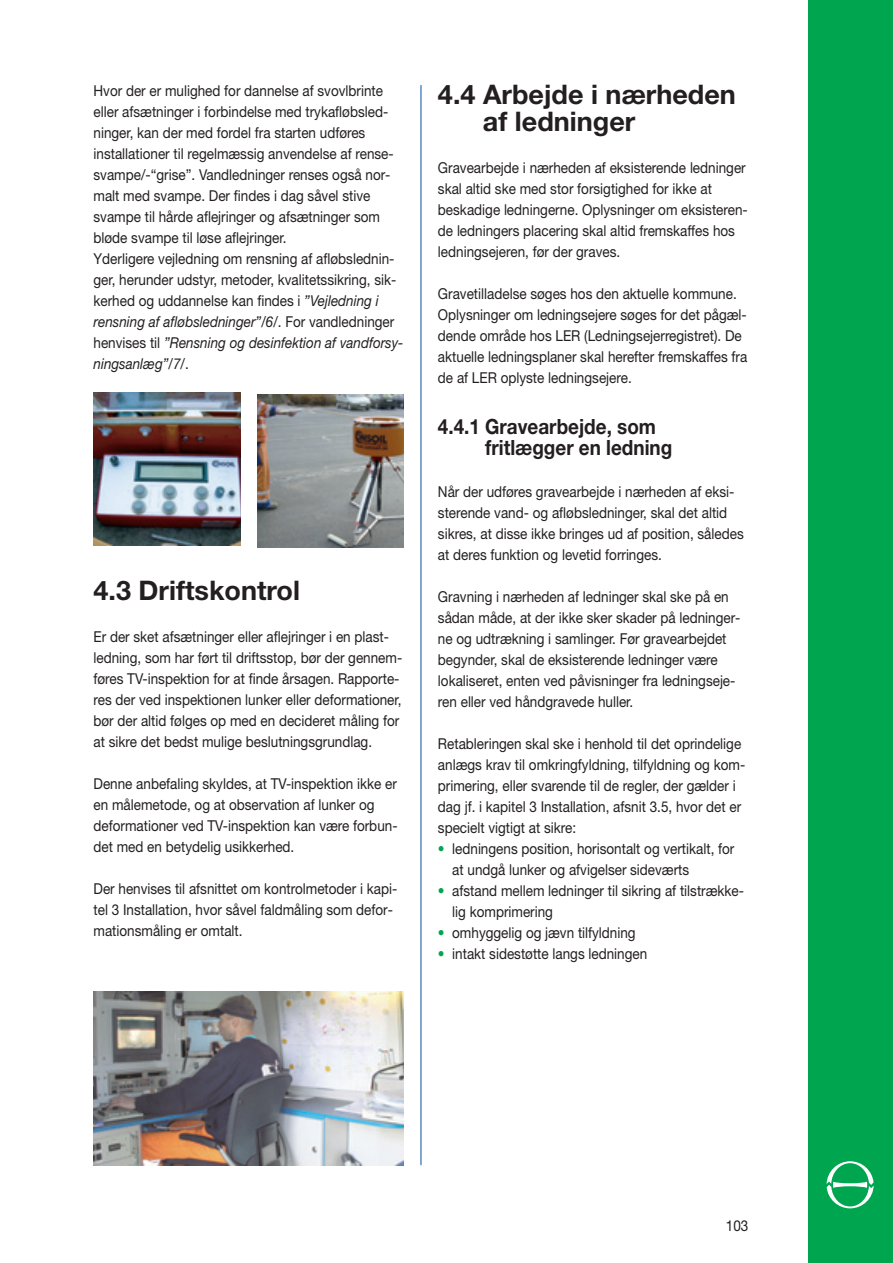
<style>
.page{position:relative;width:893px;height:1263px;background:#fff}
.page>*{position:absolute;margin:0;border:0;box-sizing:border-box;transform-origin:0 0}
.t1{font:700 27px/27px "Helvetica Neue";color:#231f20}
.t2{font:700 21px/21px "Helvetica Neue";color:#231f20;scale:.9 1}
.t3{font:15px/21px "Helvetica Neue";color:#231f20;scale:.9 1}
.s1{font-style:italic}
.s2{color:#00a54f}
</style>
<div class="page">
<div style="left:808px;top:0;width:85px;height:1263px;background:#00a54f"></div>
<svg style="left:827px;top:1161px;width:47px;height:47px"></svg>
<hr style="left:421px;top:85px;width:1px;height:1080px;background:#0154a6">
<img style="left:94px;top:392px;width:146px;height:153px">
<img style="left:257px;top:394px;width:147px;height:153px">
<img style="left:94px;top:991px;width:310px;height:174px">
<p class="t3" style="left:94px;top:81px;width:346px">Hvor der er mulighed for dannelse af svovlbrinte eller afsætninger i forbindelse med trykafløbsled&shy;ninger, kan der med fordel fra starten udføres installationer til regelmæssig anvendelse af rense&shy;svampe/-“grise”. Vandledninger renses også nor&shy;malt med svampe. Der findes i dag såvel stive svampe til hårde aflejringer og afsætninger som bløde svampe til løse aflejringer.<br>Yderligere vejledning om rensning af afløbslednin&shy;ger, herunder udstyr, metoder, kvalitetssikring, sik&shy;kerhed og uddannelse kan findes i <span class="s1">”Vejledning i rensning af afløbsledninger”/6/</span>. For vandledninger henvises til <span class="s1">”Rensning og desinfektion af vandforsy&shy;ningsanlæg”/7/</span>.</p>
<h1 class="t1" style="left:94px;top:579px;width:208px">4.3 Driftskontrol</h1>
<p class="t3" style="left:94px;top:627px;width:345px">Er der sket afsætninger eller aflejringer i en plast&shy;ledning, som har ført til driftsstop, bør der gennem&shy;føres TV-inspektion for at finde årsagen. Rapporte&shy;res der ved inspektionen lunker eller deformationer, bør der altid følges op med en decideret måling for at sikre det bedst mulige beslutningsgrundlag.</p>
<p class="t3" style="left:94px;top:774px;width:339px">Denne anbefaling skyldes, at TV-inspektion ikke er en målemetode, og at observation af lunker og deformationer ved TV-inspektion kan være forbun&shy;det med en betydelig usikkerhed.</p>
<p class="t3" style="left:94px;top:879px;width:339px">Der henvises til afsnittet om kontrolmetoder i kapi&shy;tel 3 Installation, hvor såvel faldmåling som defor&shy;mationsmåling er omtalt.</p>
<h1 class="t1" style="left:483px;top:84px;width:254px;text-indent:-45px">4.4 Arbejde i nærheden af ledninger</h1>
<p class="t3" style="left:438px;top:159px;width:346px">Gravearbejde i nærheden af eksisterende ledninger skal altid ske med stor forsigtighed for ikke at beskadige ledningerne. Oplysninger om eksisteren&shy;de ledningers placering skal altid fremskaffes hos ledningsejeren, før der graves.</p>
<p class="t3" style="left:438px;top:285px;width:345px">Gravetilladelse søges hos den aktuelle kommune.<br>Oplysninger om ledningsejere søges for det pågæl&shy;dende område hos LER (Ledningsejerregistret). De aktuelle ledningsplaner skal herefter fremskaffes fra de af LER oplyste ledningsejere.</p>
<h2 class="t2" style="left:485px;top:418px;width:209px;text-indent:-47px">4.4.1 Gravearbejde, som fritlægger en ledning</h2>
<p class="t3" style="left:438px;top:483px;width:341px">Når der udføres gravearbejde i nærheden af eksi&shy;sterende vand- og afløbsledninger, skal det altid sikres, at disse ikke bringes ud af position, således at deres funktion og levetid forringes.</p>
<p class="t3" style="left:438px;top:588px;width:338px">Gravning i nærheden af ledninger skal ske på en sådan måde, at der ikke sker skader på ledninger&shy;ne og udtrækning i samlinger. Før gravearbejdet begynder, skal de eksisterende ledninger være lokaliseret, enten ved påvisninger fra ledningseje&shy;ren eller ved håndgravede huller.</p>
<p class="t3" style="left:438px;top:735px;width:343px">Retableringen skal ske i henhold til det oprindelige anlægs krav til omkringfyldning, tilfyldning og kom&shy;primering, eller svarende til de regler, der gælder i dag jf. i kapitel 3 Installation, afsnit 3.5, hvor det er specielt vigtigt at sikre:</p>
<p class="t3" style="left:452px;top:840px;width:315px;text-indent:-14px"><span class="s2">•</span> ledningens position, horisontalt og vertikalt, for at undgå lunker og afvigelser sideværts</p>
<p class="t3" style="left:452px;top:882px;width:326px;text-indent:-14px"><span class="s2">•</span> afstand mellem ledninger til sikring af tilstrække&shy;lig komprimering</p>
<p class="t3" style="left:438px;top:924px;width:221px"><span class="s2">•</span> omhyggelig og jævn tilfyldning</p>
<p class="t3" style="left:438px;top:945px;width:234px"><span class="s2">•</span> intakt sidestøtte langs ledningen</p>
<p class="t3" style="left:726px;top:1217px;width:27px">103</p>
</div>
